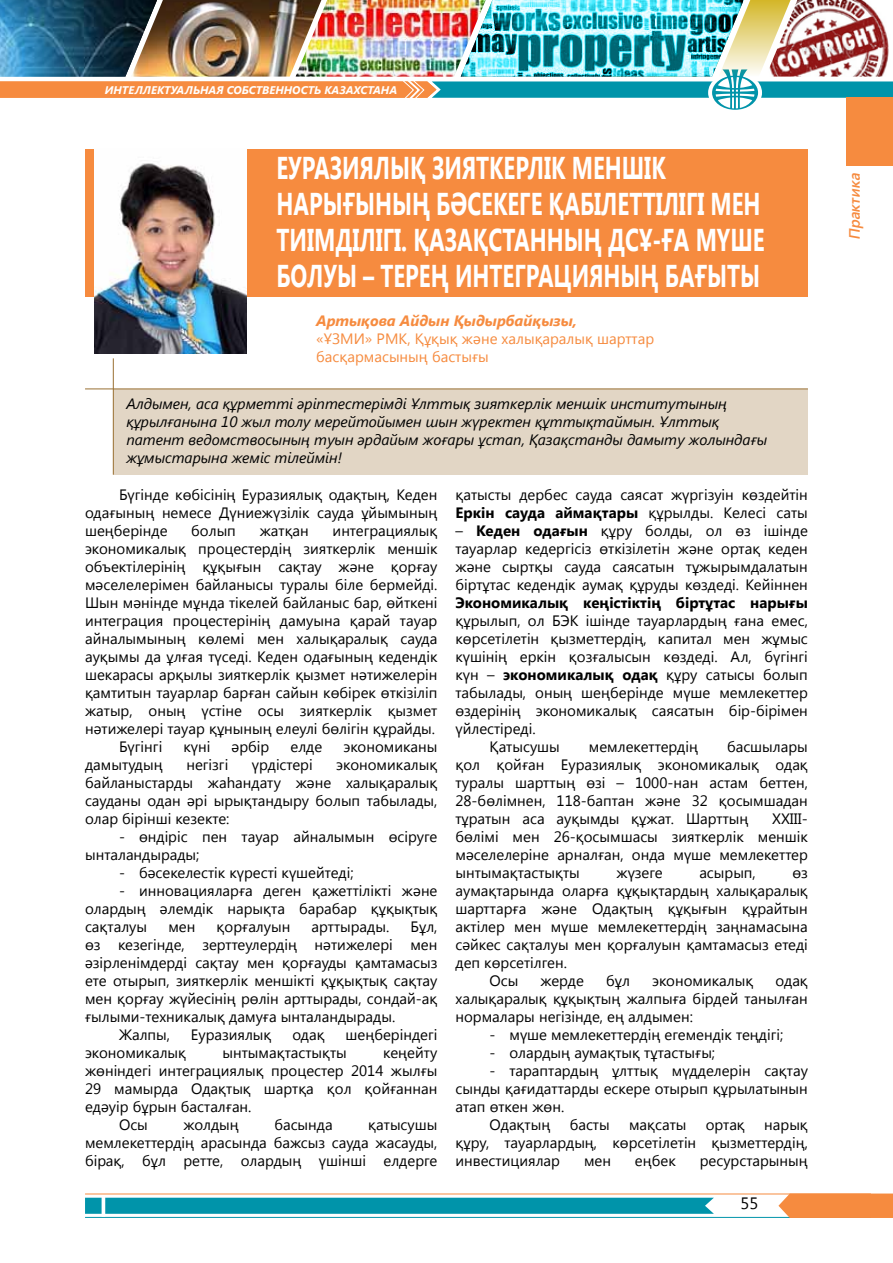
<style>
.page{position:relative;width:893px;height:1263px;background:#fff}
.page>*{position:absolute;margin:0;border:0;box-sizing:border-box;transform-origin:0 0}
.t1{font:700 31.5px/36px "Segoe UI";color:#fff;scale:.7 1}
.t2{font:16.5px "Segoe UI";color:#000}
.t3{font:15px/18px "Segoe UI";color:#000;text-align:justify}
.t4{font:italic 15px/18px "Segoe UI";color:#000}
.t5{font:15px/18px "Segoe UI";color:#f68b3f}
.t6{font:700 15px "Segoe UI";color:#000}
.t7{font:italic 700 15px "Segoe UI";color:#f68b3f}
.t8{font:italic 600 15px "Segoe UI";color:#f68b3f}
.t9{font:italic 700 11.1px "Segoe UI";color:#fff}
.s1{font-weight:700}
</style>
<div class="page">
<hr style="left:85px;top:1193px;width:786px;height:1px;background:#f68b3f">
<hr style="left:85px;top:1217px;width:786px;height:1px;background:#0094aa">
<svg style="left:778px;top:1193px;width:115px;height:25px;background:#f5914a"></svg>
<svg style="left:85px;top:1198px;width:629px;height:16px;background:#0596ab"></svg>
<hr style="left:102px;top:1196px;width:3px;height:21px;background:#fff">
<img style="left:0;top:0;width:893px;height:110px">
<img style="left:461px;top:0;width:282px;height:77px">
<img style="left:131px;top:0;width:196px;height:77px">
<div style="left:846px;top:98px;width:47px;height:68px;background:#f68b3f"></div>
<div style="left:85px;top:149px;width:723px;height:148px;background:#f68b3f"></div>
<div style="left:113px;top:389px;width:694px;height:86px;background:#e2d6c5"></div>
<hr style="left:85px;top:388px;width:723px;height:1px;background:#996f32">
<hr style="left:113px;top:358px;width:1px;height:117px;background:#996f32">
<img style="left:94px;top:149px;width:153px;height:204px">
<p class="t9" style="left:105px;top:82px;width:294px">ИНТЕЛЛЕКТУАЛЬНАЯ СОБСТВЕННОСТЬ КАЗАХСТАНА</p>
<h1 class="t1" style="left:276px;top:148px;width:699px">ЕУРАЗИЯЛЫ Қ ЗИЯТКЕРЛІК М ЕНШІК НАРЫҒЫ НЫ Ң БӘСЕКЕГЕ ҚАБІЛЕТТІЛІГІ М ЕН ТИІМДІЛІГІ. ҚАЗАҚСТАННЫ Ң ДСҰ-ҒА МҮШ Е БОЛУЫ – ТЕРЕҢ ИНТЕГРАЦИЯНЫ Ң БАҒЫТЫ</h1>
<p class="t7" style="left:316px;top:310px;width:262px">Артықова Айдын Қыдырбайқызы,</p>
<p class="t5" style="left:316px;top:329px;width:339px">«ҰЗМИ» РМК, Құқық және халықаралық шарттар басқармасының бастығы</p>
<p class="t4" style="left:126px;top:394px;width:642px">Алдымен, аса құрметті әріптестерімді Ұлттық зияткерлік меншік институтының құрылғанына 10 жыл толу мерейтойымен шын жүректен құттықтаймын. Ұлттық патент ведомствосының туын әрдайым жоғары ұстап, Қазақстанды дамыту жолындағы жұмыстарына жеміс тілеймін!</p>
<p class="t3" style="left:85px;top:485px;width:354px;text-indent:34px">Бүгінде көбісінің Еуразиялық одақтың, Кеден одағының немесе Дүниежүзілік сауда ұйымының шеңберінде</p>
<p class="t3" style="left:191px;top:521px;width:46px">болып</p>
<p class="t3" style="left:260px;top:521px;width:51px">жатқан</p>
<p class="t3" style="left:333px;top:521px;width:106px">интеграциялық</p>
<p class="t3" style="left:85px;top:539px;width:354px">экономикалық процестердің зияткерлік меншік</p>
<p class="t3" style="left:85px;top:557px;width:354px">объектілерінің құқығын сақтау және қорғау</p>
<p class="t3" style="left:85px;top:575px;width:354px">мәселелерімен байланысы туралы біле бермейді.</p>
<p class="t3" style="left:85px;top:593px;width:354px">Шын мәнінде мұнда тікелей байланыс бар, өйткені</p>
<p class="t3" style="left:85px;top:611px;width:354px">интеграция процестерінің дамуына қарай тауар</p>
<p class="t3" style="left:85px;top:629px;width:354px">айналымының көлемі мен халықаралық сауда</p>
<p class="t3" style="left:85px;top:647px;width:354px">ауқымы да ұлғая түседі. Кеден одағының кедендік</p>
<p class="t3" style="left:85px;top:665px;width:354px">шекарасы арқылы зияткерлік қызмет нәтижелерін</p>
<p class="t3" style="left:85px;top:683px;width:354px">қамтитын тауарлар барған сайын көбірек өткізіліп</p>
<p class="t3" style="left:85px;top:701px;width:354px">жатыр, оның үстіне осы зияткерлік қызмет</p>
<p class="t3" style="left:85px;top:719px;width:352px">нәтижелері тауар құнының елеулі бөлігін құрайды.</p>
<p class="t3" style="left:119px;top:737px;width:45px">Бүгінгі</p>
<p class="t3" style="left:183px;top:737px;width:28px">күні</p>
<p class="t3" style="left:232px;top:737px;width:39px">әрбір</p>
<p class="t3" style="left:291px;top:737px;width:33px">елде</p>
<p class="t3" style="left:344px;top:737px;width:95px">экономиканы</p>
<p class="t3" style="left:85px;top:755px;width:79px">дамытудың</p>
<p class="t3" style="left:186px;top:755px;width:43px">негізгі</p>
<p class="t3" style="left:252px;top:755px;width:62px">үрдістері</p>
<p class="t3" style="left:85px;top:755px;width:354px;text-indent:251px">экономикалық байланыстарды жаһандату және халықаралық сауданы одан әрі ырықтандыру болып табылады, олар бірінші кезекте:</p>
<p class="t3" style="left:85px;top:827px;width:354px;text-indent:34px">- өндіріс пен тауар айналымын өсіруге ынталандырады;</p>
<p class="t3" style="left:119px;top:863px;width:236px">- бәсекелестік күресті күшейтеді;</p>
<p class="t3" style="left:85px;top:881px;width:354px;text-indent:34px">- инновацияларға деген қажеттілікті және олардың әлемдік нарықта барабар құқықтық сақталуы</p>
<p class="t3" style="left:168px;top:917px;width:29px">мен</p>
<p class="t3" style="left:217px;top:917px;width:75px">қорғалуын</p>
<p class="t3" style="left:312px;top:917px;width:79px">арттырады.</p>
<p class="t3" style="left:410px;top:917px;width:28px">Бұл,</p>
<p class="t3" style="left:85px;top:935px;width:354px">өз кезегінде, зерттеулердің нәтижелері мен</p>
<p class="t3" style="left:85px;top:953px;width:354px">әзірленімдерді сақтау мен қорғауды қамтамасыз</p>
<p class="t3" style="left:85px;top:971px;width:354px">ете отырып, зияткерлік меншікті құқықтық сақтау</p>
<p class="t3" style="left:85px;top:989px;width:354px">мен қорғау жүйесінің рөлін арттырады, сондай-ақ</p>
<p class="t3" style="left:85px;top:1007px;width:312px">ғылыми-техникалық дамуға ынталандырады.</p>
<p class="t3" style="left:119px;top:1025px;width:53px">Жалпы,</p>
<p class="t3" style="left:191px;top:1025px;width:82px">Еуразиялық</p>
<p class="t3" style="left:292px;top:1025px;width:34px">одақ</p>
<p class="t3" style="left:346px;top:1025px;width:93px">шеңберіндегі</p>
<p class="t3" style="left:85px;top:1043px;width:103px">экономикалық</p>
<p class="t3" style="left:222px;top:1043px;width:126px">ынтымақтастықты</p>
<p class="t3" style="left:383px;top:1043px;width:56px">кеңейту</p>
<p class="t3" style="left:85px;top:1061px;width:354px">жөніндегі интеграциялық процестер 2014 жылғы</p>
<p class="t3" style="left:85px;top:1079px;width:354px">29 мамырда Одақтық шартқа қол қойғаннан</p>
<p class="t3" style="left:85px;top:1097px;width:168px">едәуір бұрын басталған.</p>
<p class="t3" style="left:119px;top:1115px;width:30px">Осы</p>
<p class="t3" style="left:183px;top:1115px;width:57px">жолдың</p>
<p class="t3" style="left:274px;top:1115px;width:60px">басында</p>
<p class="t3" style="left:85px;top:1115px;width:354px;text-indent:283px">қатысушы мемлекеттердің арасында бажсыз сауда жасауды, бірақ, бұл ретте, олардың үшінші елдерге</p>
<p class="t3" style="left:455px;top:485px;width:354px">қатысты дербес сауда саясат жүргізуін көздейтін<br><span class="s1">Еркін сауда аймақтары</span> құрылды. Келесі саты</p>
<p class="t3" style="left:455px;top:521px;width:354px">– <span class="s1">Кеден одағын</span> құру болды, ол өз ішінде тауарлар кедергісіз өткізілетін және ортақ кеден және сыртқы сауда саясатын тұжырымдалатын біртұтас кедендік аумақ құруды көздеді. Кейіннен</p>
<p class="t6" style="left:455px;top:592px;width:354px">Экономикалық кеңістіктің біртұтас нарығы</p>
<p class="t3" style="left:455px;top:611px;width:354px">құрылып, ол БЭК ішінде тауарлардың ғана емес,</p>
<p class="t3" style="left:455px;top:629px;width:354px">көрсетілетін қызметтердің, капитал мен жұмыс</p>
<p class="t3" style="left:455px;top:647px;width:354px">күшінің еркін қозғалысын көздеді. Ал, бүгінгі</p>
<p class="t3" style="left:455px;top:665px;width:354px">күн – <span class="s1">экономикалық одақ</span> құру сатысы болып</p>
<p class="t3" style="left:455px;top:683px;width:354px">табылады, оның шеңберінде мүше мемлекеттер</p>
<p class="t3" style="left:455px;top:701px;width:354px">өздерінің экономикалық саясатын бір-бірімен</p>
<p class="t3" style="left:455px;top:719px;width:82px">үйлестіреді.</p>
<p class="t3" style="left:489px;top:737px;width:72px">Қатысушы</p>
<p class="t3" style="left:589px;top:737px;width:111px">мемлекеттердің</p>
<p class="t3" style="left:455px;top:737px;width:354px;text-indent:272px">басшылары қол қойған Еуразиялық экономикалық одақ туралы шарттың өзі – 1000-нан астам беттен, 28-бөлімнен, 118-баптан және 32 қосымшадан тұратын аса ауқымды құжат. Шарттың</p>
<p class="t3" style="left:455px;top:809px;width:354px;text-indent:317px">XXIII&shy;бөлімі мен 26-қосымшасы зияткерлік меншік мәселелеріне арналған, онда мүше мемлекеттер ынтымақтастықты</p>
<p class="t3" style="left:616px;top:863px;width:48px">жүзеге</p>
<p class="t3" style="left:699px;top:863px;width:58px">асырып,</p>
<p class="t3" style="left:792px;top:863px;width:17px">өз</p>
<p class="t3" style="left:455px;top:881px;width:354px">аумақтарында оларға құқықтардың халықаралық</p>
<p class="t3" style="left:455px;top:899px;width:354px">шарттарға және Одақтың құқығын құрайтын</p>
<p class="t3" style="left:455px;top:917px;width:354px">актілер мен мүше мемлекеттердің заңнамасына</p>
<p class="t3" style="left:455px;top:935px;width:354px">сәйкес сақталуы мен қорғалуын қамтамасыз етеді</p>
<p class="t3" style="left:455px;top:953px;width:113px">деп көрсетілген.</p>
<p class="t3" style="left:489px;top:971px;width:30px">Осы</p>
<p class="t3" style="left:541px;top:971px;width:45px">жерде</p>
<p class="t3" style="left:606px;top:971px;width:25px">бұл</p>
<p class="t3" style="left:652px;top:971px;width:103px">экономикалық</p>
<p class="t3" style="left:455px;top:971px;width:354px;text-indent:320px">одақ халықаралық құқықтың жалпыға бірдей танылған нормалары негізінде, ең алдымен:</p>
<p class="t3" style="left:489px;top:1025px;width:295px">- мүше мемлекеттердің егемендік теңдігі;</p>
<p class="t3" style="left:489px;top:1043px;width:227px">- олардың аумақтық тұтастығы;</p>
<p class="t3" style="left:489px;top:1061px;width:320px">- тараптардың ұлттық мүдделерін сақтау</p>
<p class="t3" style="left:455px;top:1079px;width:354px">сынды қағидаттарды ескере отырып құрылатынын</p>
<p class="t3" style="left:455px;top:1097px;width:110px">атап өткен жөн.</p>
<p class="t3" style="left:489px;top:1115px;width:62px">Одақтың</p>
<p class="t3" style="left:570px;top:1115px;width:42px">басты</p>
<p class="t3" style="left:629px;top:1115px;width:59px">мақсаты</p>
<p class="t3" style="left:706px;top:1115px;width:41px">ортақ</p>
<p class="t3" style="left:455px;top:1115px;width:354px;text-indent:309px">нарық құру, тауарлардың, көрсетілетін қызметтердің, инвестициялар</p>
<p class="t3" style="left:584px;top:1151px;width:29px">мен</p>
<p class="t3" style="left:635px;top:1151px;width:42px">еңбек</p>
<p class="t3" style="left:700px;top:1151px;width:110px">ресурстарының</p>
<p class="t2" style="left:741px;top:1192px;width:19px">55</p>
<p class="t8" style="left:844px;top:240px;width:72px;rotate:-90deg">Практика</p>
</div>
